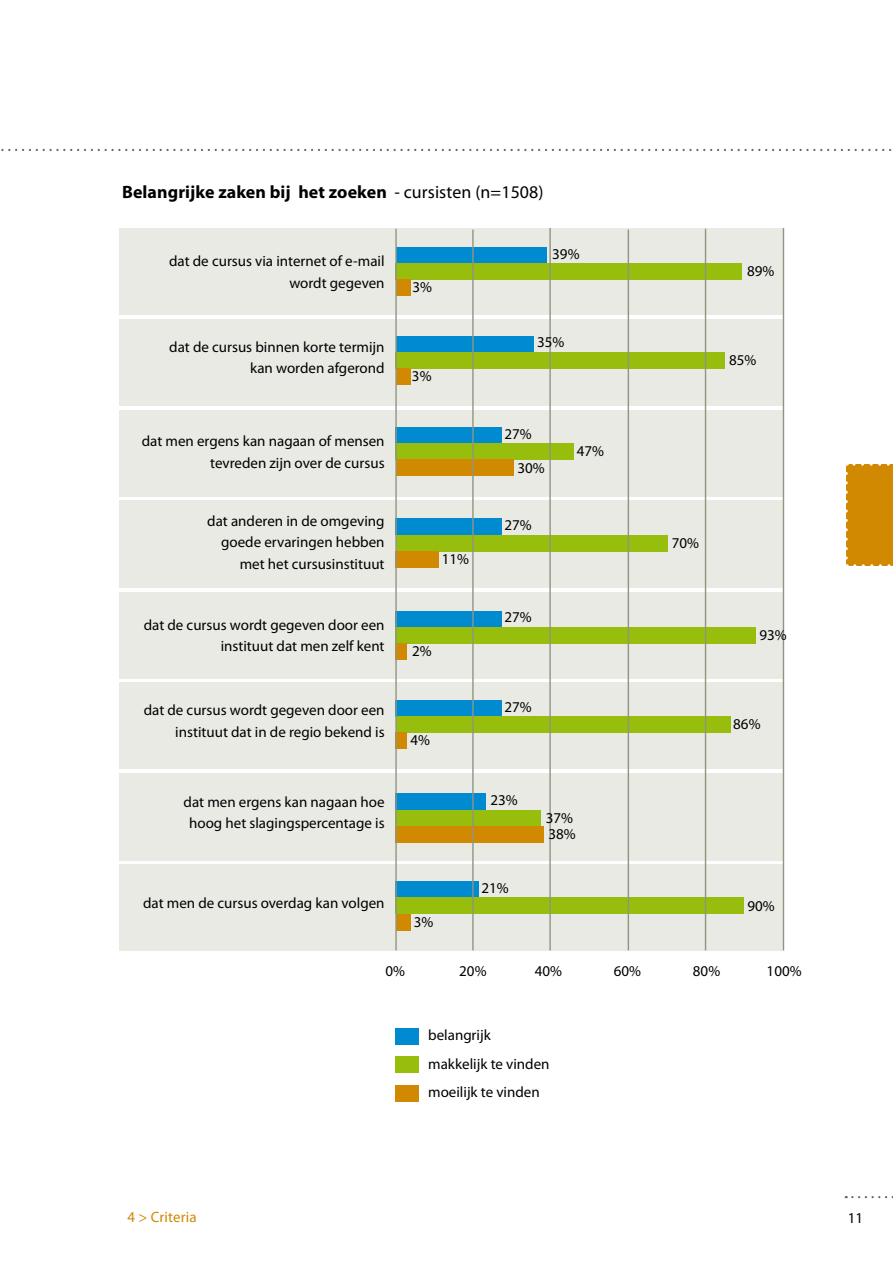
<style>
.page{position:relative;width:893px;height:1263px;background:#fff}
.page>*{position:absolute;margin:0;border:0;box-sizing:border-box;transform-origin:0 0}
.t1{font:700 17.85px "Myriad Pro";letter-spacing:.005em;color:#000}
.t2{font:15px/21.3px "Myriad Pro";color:#000;text-align:right}
.t3{font:15px "Myriad Pro";letter-spacing:.005em;color:#d08900}
.s1{font-weight:400}
</style>
<div class="page">
<svg style="left:1px;top:149px;width:891px;height:2px"></svg>
<svg style="left:846px;top:1196px;width:47px;height:2px"></svg>
<div style="left:846px;top:464px;width:47px;height:102px;background:#d08900"></div>
<svg style="left:846px;top:473px;width:2px;height:93px"></svg>
<svg style="left:855px;top:564px;width:36px;height:2px"></svg>
<svg style="left:846px;top:464px;width:44px;height:2px"></svg>
<div style="left:119px;top:546px;width:664px;height:41px;background:#e9eae4"></div>
<div style="left:119px;top:501px;width:664px;height:54px;background:#e9eae4"></div>
<div style="left:119px;top:455px;width:664px;height:42px;background:#e9eae4"></div>
<div style="left:119px;top:410px;width:664px;height:56px;background:#e9eae4"></div>
<div style="left:119px;top:364px;width:664px;height:41px;background:#e9eae4"></div>
<div style="left:119px;top:319px;width:664px;height:57px;background:#e9eae4"></div>
<div style="left:119px;top:274px;width:664px;height:41px;background:#e9eae4"></div>
<div style="left:119px;top:228px;width:664px;height:57px;background:#e9eae4"></div>
<div style="left:119px;top:910px;width:664px;height:41px;background:#e9eae4"></div>
<div style="left:119px;top:864px;width:664px;height:55px;background:#e9eae4"></div>
<div style="left:119px;top:819px;width:664px;height:41px;background:#e9eae4"></div>
<div style="left:119px;top:773px;width:664px;height:56px;background:#e9eae4"></div>
<div style="left:119px;top:728px;width:664px;height:41px;background:#e9eae4"></div>
<div style="left:119px;top:682px;width:664px;height:58px;background:#e9eae4"></div>
<div style="left:119px;top:637px;width:664px;height:41px;background:#e9eae4"></div>
<div style="left:119px;top:592px;width:664px;height:57px;background:#e9eae4"></div>
<div style="left:396px;top:247px;width:151px;height:16px;background:#008bd0"></div>
<div style="left:396px;top:336px;width:138px;height:16px;background:#008bd0"></div>
<div style="left:396px;top:427px;width:106px;height:17px;background:#008bd0"></div>
<div style="left:396px;top:519px;width:106px;height:16px;background:#008bd0"></div>
<div style="left:396px;top:611px;width:106px;height:16px;background:#008bd0"></div>
<div style="left:396px;top:700px;width:106px;height:16px;background:#008bd0"></div>
<div style="left:396px;top:794px;width:90px;height:16px;background:#008bd0"></div>
<div style="left:396px;top:882px;width:83px;height:16px;background:#008bd0"></div>
<div style="left:396px;top:263px;width:346px;height:17px;background:#97be0d"></div>
<div style="left:396px;top:352px;width:329px;height:16px;background:#97be0d"></div>
<div style="left:396px;top:444px;width:178px;height:16px;background:#97be0d"></div>
<div style="left:396px;top:535px;width:272px;height:16px;background:#97be0d"></div>
<div style="left:396px;top:627px;width:360px;height:16px;background:#97be0d"></div>
<div style="left:396px;top:716px;width:334px;height:17px;background:#97be0d"></div>
<div style="left:396px;top:810px;width:145px;height:16px;background:#97be0d"></div>
<div style="left:396px;top:898px;width:348px;height:16px;background:#97be0d"></div>
<div style="left:396px;top:280px;width:14px;height:16px;background:#d08900"></div>
<div style="left:396px;top:368px;width:14px;height:16px;background:#d08900"></div>
<div style="left:396px;top:460px;width:117px;height:16px;background:#d08900"></div>
<div style="left:396px;top:551px;width:43px;height:16px;background:#d08900"></div>
<div style="left:396px;top:643px;width:11px;height:16px;background:#d08900"></div>
<div style="left:396px;top:733px;width:11px;height:16px;background:#d08900"></div>
<div style="left:396px;top:826px;width:148px;height:16px;background:#d08900"></div>
<div style="left:396px;top:914px;width:14px;height:16px;background:#d08900"></div>
<hr style="left:395px;top:229px;width:2px;height:721px;background:#909582">
<hr style="left:472px;top:230px;width:2px;height:720px;background:#909582">
<hr style="left:549px;top:228px;width:2px;height:722px;background:#909582">
<hr style="left:628px;top:230px;width:1px;height:720px;background:#909582">
<hr style="left:705px;top:229px;width:1px;height:721px;background:#909582">
<hr style="left:783px;top:228px;width:1px;height:722px;background:#909582">
<div style="left:395px;top:1028px;width:24px;height:16px;background:#008bd0"></div>
<div style="left:395px;top:1056px;width:24px;height:17px;background:#97be0d"></div>
<div style="left:395px;top:1085px;width:24px;height:16px;background:#d08900"></div>
<p class="t1" style="left:122px;top:180px;width:423px">Belangrijke zaken bij het zoeken <span class="s1">- cursisten (n=1508)</span></p>
<p class="t2" style="left:169px;top:251px;width:217px">dat de cursus via internet of e-mail wordt gegeven</p>
<p class="t2" style="left:412px;top:277px;width:21px">3%</p>
<p class="t2" style="left:552px;top:243px;width:29px">39%</p>
<p class="t2" style="left:169px;top:336px;width:217px">dat de cursus binnen korte termijn kan worden afgerond</p>
<p class="t2" style="left:142px;top:431px;width:244px">dat men ergens kan nagaan of mensen tevreden zijn over de cursus</p>
<p class="t2" style="left:207px;top:510px;width:179px">dat anderen in de omgeving goede ervaringen hebben met het cursusinstituut</p>
<p class="t2" style="left:144px;top:614px;width:242px">dat de cursus wordt gegeven door een instituut dat men zelf kent</p>
<p class="t2" style="left:144px;top:699px;width:242px">dat de cursus wordt gegeven door een instituut dat in de regio bekend is</p>
<p class="t2" style="left:184px;top:791px;width:202px;text-align:center">dat men ergens kan nagaan hoe hoog het slagingspercentage is</p>
<p class="t2" style="left:143px;top:892px;width:243px">dat men de cursus overdag kan volgen</p>
<p class="t2" style="left:412px;top:365px;width:21px">3%</p>
<p class="t2" style="left:442px;top:548px;width:29px">11%</p>
<p class="t2" style="left:412px;top:640px;width:21px">2%</p>
<p class="t2" style="left:410px;top:729px;width:21px">4%</p>
<p class="t2" style="left:537px;top:331px;width:29px">35%</p>
<p class="t2" style="left:504px;top:423px;width:29px">27%</p>
<p class="t2" style="left:517px;top:457px;width:29px">30%</p>
<p class="t2" style="left:504px;top:514px;width:29px">27%</p>
<p class="t2" style="left:577px;top:440px;width:29px">47%</p>
<p class="t2" style="left:504px;top:606px;width:29px">27%</p>
<p class="t2" style="left:504px;top:696px;width:29px">27%</p>
<p class="t2" style="left:414px;top:911px;width:21px">3%</p>
<p class="t2" style="left:490px;top:789px;width:29px">23%</p>
<p class="t2" style="left:481px;top:877px;width:29px">21%</p>
<p class="t2" style="left:546px;top:807px;width:29px">37%</p>
<p class="t2" style="left:549px;top:823px;width:29px">38%</p>
<p class="t2" style="left:747px;top:260px;width:29px">89%</p>
<p class="t2" style="left:729px;top:349px;width:29px">85%</p>
<p class="t2" style="left:672px;top:532px;width:29px">70%</p>
<p class="t2" style="left:759px;top:624px;width:29px">93%</p>
<p class="t2" style="left:733px;top:713px;width:29px">86%</p>
<p class="t2" style="left:747px;top:895px;width:29px">90%</p>
<p class="t2" style="left:385px;top:960px;width:21px">0%</p>
<p class="t2" style="left:459px;top:960px;width:29px">20%</p>
<p class="t2" style="left:535px;top:960px;width:29px">40%</p>
<p class="t2" style="left:614px;top:960px;width:29px">60%</p>
<p class="t2" style="left:693px;top:960px;width:29px">80%</p>
<p class="t2" style="left:766px;top:960px;width:37px">100%</p>
<p class="t2" style="left:428px;top:1021px;width:123px;line-height:28.5px;text-align:left">belangrijk makkelijk te vinden moeilijk te vinden</p>
<p class="t3" style="left:128px;top:1207px;width:71px">4 &gt; Criteria</p>
<p class="t2" style="left:848px;top:1207px;width:17px">11</p>
</div>
